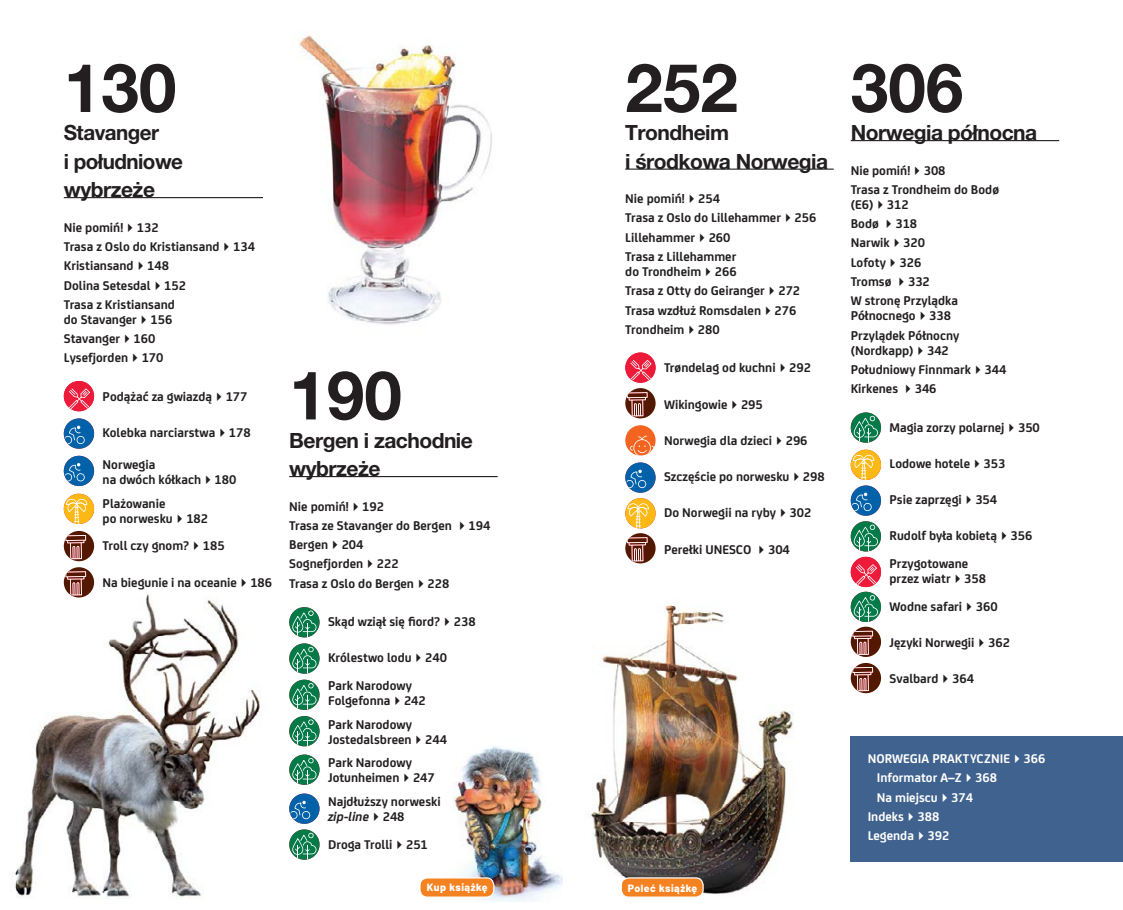
<style>
.page{position:relative;width:1123px;height:910px;background:#fff}
.page>*{position:absolute;margin:0;border:0;box-sizing:border-box;transform-origin:0 0}
.t1{font:700 67.5px "Helvetica Neue LT Pro";color:#231f20}
.t2{font:700 21px/28.5px "Helvetica Neue LT Pro";letter-spacing:-.025em;color:#231f20}
.t3{font:700 13.5px/19.2px "FS Joey";color:#231f20}
.t4{font:700 13.5px "FS Joey";color:#fff}
.t5{font:800 10.5px "Barlow";letter-spacing:.05em;color:#fff}
.s1{font-style:italic}
</style>
<div class="page">
<img style="left:453px;top:746px;width:110px;height:155px">
<img style="left:15px;top:594px;width:245px;height:305px">
<div style="left:850px;top:736px;width:273px;height:126px;background:#3f628e"></div>
<hr style="left:64px;top:197px;width:208px;height:1px;background:#231f20">
<div style="left:64px;top:381px;width:30px;height:30px;background:#ed1a3a;border-radius:50%"></div>
<svg style="left:69px;top:388px;width:21px;height:21px"></svg>
<div style="left:64px;top:418px;width:30px;height:31px;background:#0162aa;border-radius:50%"></div>
<svg style="left:65px;top:426px;width:20px;height:18px"></svg>
<div style="left:64px;top:456px;width:30px;height:30px;background:#0162aa;border-radius:50%"></div>
<svg style="left:65px;top:463px;width:20px;height:18px"></svg>
<div style="left:64px;top:494px;width:30px;height:30px;background:#fcb814;border-radius:50%"></div>
<svg style="left:66px;top:499px;width:21px;height:25px"></svg>
<svg style="left:63px;top:530px;width:32px;height:68px"></svg>
<hr style="left:850px;top:140px;width:209px;height:1px;background:#231f20">
<svg style="left:850px;top:412px;width:31px;height:31px"></svg>
<svg style="left:853px;top:416px;width:25px;height:27px"></svg>
<div style="left:850px;top:450px;width:31px;height:30px;background:#fcb814;border-radius:50%"></div>
<svg style="left:853px;top:455px;width:21px;height:25px"></svg>
<div style="left:850px;top:485px;width:31px;height:31px;background:#0162aa;border-radius:50%"></div>
<svg style="left:852px;top:493px;width:19px;height:18px"></svg>
<svg style="left:850px;top:521px;width:31px;height:30px"></svg>
<svg style="left:853px;top:525px;width:25px;height:26px"></svg>
<div style="left:850px;top:557px;width:31px;height:30px;background:#ed1a3a;border-radius:50%"></div>
<svg style="left:855px;top:564px;width:22px;height:21px"></svg>
<div style="left:850px;top:592px;width:31px;height:30px;background:#017a47;border-radius:50%"></div>
<svg style="left:850px;top:595px;width:31px;height:99px"></svg>
<hr style="left:289px;top:476px;width:208px;height:1px;background:#231f20">
<svg style="left:289px;top:607px;width:30px;height:30px"></svg>
<svg style="left:292px;top:610px;width:24px;height:27px"></svg>
<svg style="left:289px;top:643px;width:30px;height:31px"></svg>
<svg style="left:292px;top:647px;width:24px;height:27px"></svg>
<div style="left:289px;top:680px;width:30px;height:30px;background:#017a47;border-radius:50%"></div>
<svg style="left:292px;top:683px;width:24px;height:27px"></svg>
<svg style="left:289px;top:716px;width:30px;height:30px"></svg>
<svg style="left:292px;top:719px;width:24px;height:27px"></svg>
<svg style="left:289px;top:754px;width:30px;height:31px"></svg>
<svg style="left:292px;top:758px;width:24px;height:27px"></svg>
<div style="left:289px;top:794px;width:30px;height:30px;background:#0162aa;border-radius:50%"></div>
<svg style="left:291px;top:801px;width:19px;height:18px"></svg>
<svg style="left:289px;top:829px;width:30px;height:31px"></svg>
<svg style="left:292px;top:833px;width:24px;height:27px"></svg>
<hr style="left:625px;top:169px;width:208px;height:1px;background:#231f20">
<div style="left:625px;top:352px;width:30px;height:31px;background:#ed1a3a;border-radius:50%"></div>
<svg style="left:630px;top:360px;width:21px;height:21px"></svg>
<svg style="left:625px;top:388px;width:31px;height:31px"></svg>
<div style="left:625px;top:425px;width:30px;height:31px;background:#f36421;border-radius:50%"></div>
<svg style="left:630px;top:436px;width:24px;height:20px"></svg>
<div style="left:625px;top:462px;width:30px;height:31px;background:#0162aa;border-radius:50%"></div>
<svg style="left:626px;top:470px;width:20px;height:18px"></svg>
<div style="left:625px;top:498px;width:30px;height:30px;background:#fcb814;border-radius:50%"></div>
<svg style="left:625px;top:503px;width:31px;height:61px"></svg>
<img style="left:264px;top:35px;width:228px;height:290px">
<img style="left:590px;top:602px;width:204px;height:292px">
<div style="left:621px;top:878px;width:82px;height:19px;background:#f58220;border-radius:7px"></div>
<div style="left:620px;top:877px;width:83px;height:21px;border:1px solid #fff;border-radius:7px"></div>
<div style="left:420px;top:878px;width:74px;height:19px;background:#f58220;border-radius:7px"></div>
<div style="left:419px;top:877px;width:75px;height:21px;border:1px solid #fff;border-radius:7px"></div>
<h1 class="t1" style="left:64px;top:46px;width:114px">130</h1>
<h2 class="t2" style="left:64px;top:118px;width:121px">Stavanger<br>i południowe wybrzeże</h2>
<p class="t3" style="left:64px;top:217px;width:193px">Nie pomiń!✔132<br>Trasa z Oslo do Kristiansand✔134<br>Kristiansand✔148<br>Dolina Setesdal✔152<br>Trasa z Kristiansand</p>
<p class="t3" style="left:64px;top:309px;width:110px">do Stavanger✔156<br>Stavanger✔160<br>Lysefjorden✔170</p>
<p class="t3" style="left:103px;top:386px;width:146px">Podążać za gwiazdą✔177</p>
<p class="t3" style="left:103px;top:422px;width:150px">Kolebka narciarstwa✔178</p>
<p class="t3" style="left:103px;top:456px;width:135px;line-height:15px">Norwegia<br>na dwóch kółkach✔180</p>
<p class="t3" style="left:103px;top:495px;width:107px;line-height:15px">Plażowanie<br>po norwesku✔182</p>
<p class="t3" style="left:103px;top:535px;width:123px">Troll czy gnom?✔185</p>
<p class="t3" style="left:103px;top:572px;width:171px">Na biegunie i na oceanie✔186</p>
<h1 class="t1" style="left:289px;top:354px;width:114px">190</h1>
<h2 class="t2" style="left:289px;top:426px;width:185px">Bergen i zachodnie wybrzeże</h2>
<p class="t3" style="left:289px;top:496px;width:203px">Nie pomiń!✔192<br>Trasa ze Stavanger do Bergen ✔194<br>Bergen✔204<br>Sognefjorden✔222<br>Trasa z Oslo do Bergen✔228</p>
<p class="t3" style="left:328px;top:611px;width:149px">Skąd wziął się fiord?✔238</p>
<p class="t3" style="left:328px;top:643px;width:120px;line-height:27.8px">Królestwo lodu✔240<br>Park Narodowy</p>
<p class="t3" style="left:328px;top:688px;width:99px;line-height:23.5px">Folgefonna✔242<br>Park Narodowy</p>
<p class="t3" style="left:328px;top:727px;width:120px;line-height:23.5px">Jostedalsbreen✔244<br>Park Narodowy</p>
<p class="t3" style="left:328px;top:765px;width:114px;line-height:23.5px">Jotunheimen✔247<br>Najdłuższy norweski</p>
<p class="t3" style="left:328px;top:801px;width:101px;line-height:27.8px"><span class="s1">zip‑line</span>✔248<br>Droga Trolli✔251</p>
<h1 class="t1" style="left:625px;top:46px;width:114px">252</h1>
<h2 class="t2" style="left:625px;top:118px;width:204px">Trondheim<br>i środkowa Norwegia</h2>
<p class="t3" style="left:625px;top:188px;width:193px">Nie pomiń!✔254<br>Trasa z Oslo do Lillehammer✔256<br>Lillehammer✔260<br>Trasa z Lillehammer</p>
<p class="t3" style="left:625px;top:261px;width:176px">do Trondheim✔266<br>Trasa z Otty do Geiranger✔272<br>Trasa wzdłuż Romsdalen✔276<br>Trondheim✔280</p>
<p class="t3" style="left:664px;top:357px;width:148px">Trøndelag od kuchni✔292</p>
<p class="t3" style="left:664px;top:394px;width:100px">Wikingowie✔295</p>
<p class="t3" style="left:664px;top:430px;width:145px">Norwegia dla dzieci✔296</p>
<p class="t3" style="left:664px;top:466px;width:162px">Szczęście po norwesku✔298</p>
<p class="t3" style="left:664px;top:502px;width:149px">Do Norwegii na ryby✔302</p>
<p class="t3" style="left:664px;top:539px;width:127px">Perełki UNESCO ✔304</p>
<p class="t5" style="left:427px;top:879px;width:62px">Kup książkę</p>
<p class="t5" style="left:628px;top:880px;width:71px">Poleć książkę</p>
<h1 class="t1" style="left:850px;top:46px;width:114px">306</h1>
<h2 class="t2" style="left:850px;top:118px;width:188px">Norwegia północna</h2>
<p class="t3" style="left:850px;top:160px;width:150px">Nie pomiń!✔308<br>Trasa z Trondheim do Bodø</p>
<p class="t3" style="left:850px;top:194px;width:109px">(E6)✔312<br>Bodø ✔318<br>Narwik✔320<br>Lofoty✔326<br>Tromsø ✔332<br>W stronę Przylądka</p>
<p class="t3" style="left:850px;top:305px;width:110px">Północnego✔338<br>Przylądek Północny</p>
<p class="t3" style="left:850px;top:340px;width:157px">(Nordkapp)✔342<br>Południowy Finnmark✔344<br>Kirkenes ✔346</p>
<p class="t3" style="left:889px;top:417px;width:152px">Magia zorzy polarnej✔350</p>
<p class="t3" style="left:889px;top:453px;width:117px">Lodowe hotele✔353</p>
<p class="t3" style="left:889px;top:489px;width:109px">Psie zaprzęgi✔354</p>
<p class="t3" style="left:889px;top:521px;width:144px;line-height:27.8px">Rudolf była kobietą✔356<br>Przygotowane</p>
<p class="t3" style="left:889px;top:564px;width:110px;line-height:27.8px">przez wiatr✔358<br>Wodne safari✔360</p>
<p class="t3" style="left:889px;top:632px;width:122px">Języki Norwegii✔362</p>
<p class="t3" style="left:889px;top:668px;width:86px">Svalbard✔364</p>
<p class="t4" style="left:867px;top:749px;width:179px">NORWEGIA PRAKTYCZNIE✔366</p>
<p class="t4" style="left:876px;top:768px;width:122px">Informator A–Z✔368</p>
<p class="t4" style="left:876px;top:787px;width:98px">Na miejscu✔374</p>
<p class="t4" style="left:867px;top:806px;width:73px">Indeks✔388</p>
<p class="t4" style="left:867px;top:826px;width:83px">Legenda✔392</p>
</div>
